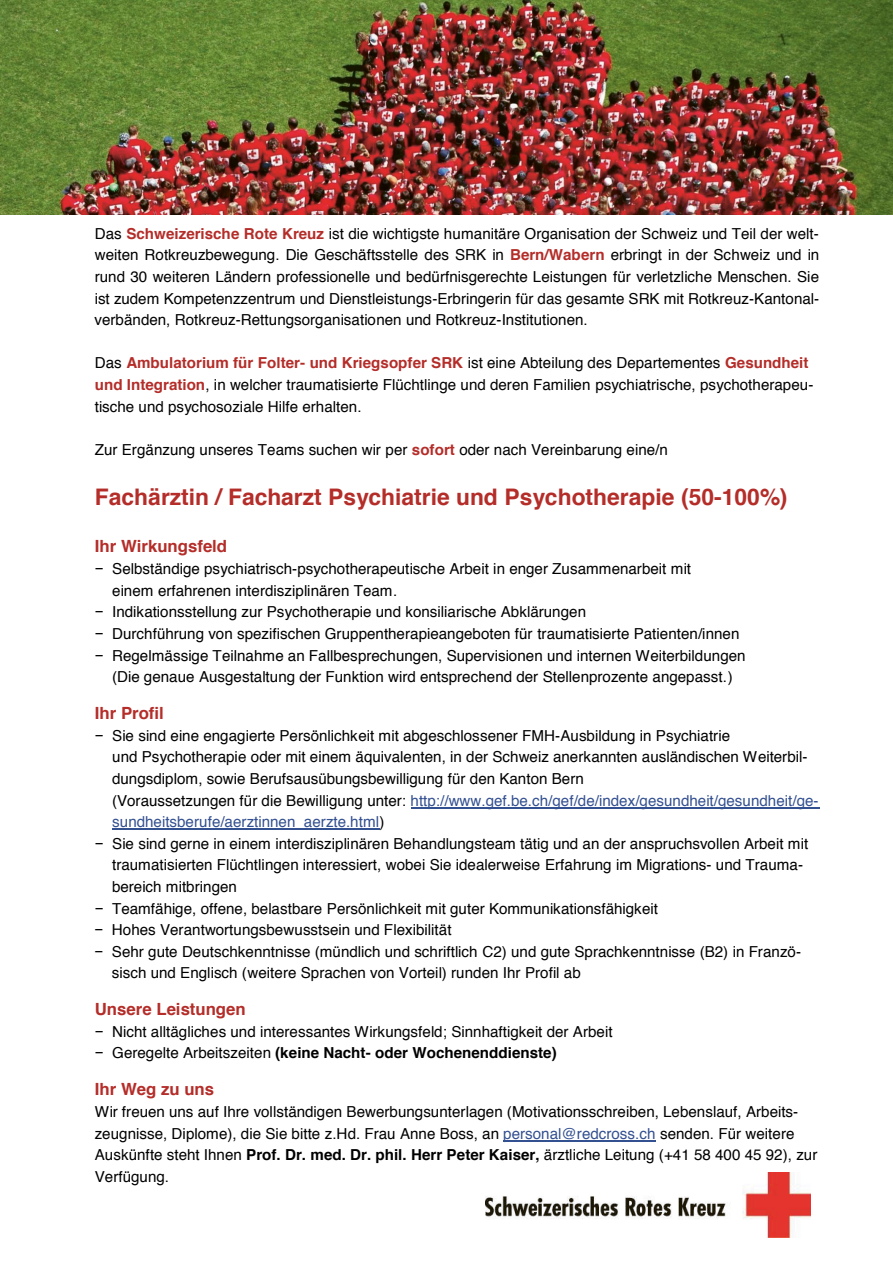
<style>
.page{position:relative;width:893px;height:1263px;background:#fff}
.page>*{position:absolute;margin:0;border:0;box-sizing:border-box;transform-origin:0 0}
.t1{font:700 22.8px "Nnmgdf Helvetica";color:#b42d29}
.t2{font:700 16.8px "Nnmgdf Helvetica";color:#b42d29}
.t3{font:15.15px/21.6px "Nrmljt Helvetica";color:#000}
.t4{font:15.15px "Nrmljt Helvetica";color:#335091}
.t5{font:700 15.15px "Nnmgdf Helvetica";color:#b42d29}
.t6{font:700 15.15px "Nnmgdf Helvetica";color:#000}
.s1{font-family:"Nnmgdf Helvetica";font-weight:700;color:#b42d29}
.s2{font-family:"Nrmljt Helvetica";font-weight:400;color:#000}
.s3{font-family:"Xvdtlf Arial MT Std"}
.s4{color:#000}
.s5{font-family:"Xvdtlf Arial MT Std";font-weight:400}
.s6{font-family:"Nrmljt Helvetica";font-weight:400}
.s7{color:#335091}
.s8{font-family:"Nnmgdf Helvetica";font-weight:700}
</style>
<div class="page">
<img style="left:485px;top:1172px;width:325px;height:65px">
<hr style="left:411px;top:807px;width:408px;height:1px;background:#335091">
<hr style="left:112px;top:829px;width:268px;height:1px;background:#335091">
<hr style="left:503px;top:1140px;width:153px;height:1px;background:#335091">
<img style="left:0;top:0;width:893px;height:214px">
<p class="t3" style="left:95px;top:223px;width:726px;text-align:justify">Das <span class="s1">Schweizerische Rote Kreuz</span> ist die wichtigste humanitäre Organisation der Schweiz und Teil der welt&shy;weiten Rotkreuzbewegung. Die Geschäftsstelle des SRK in <span class="s1">Bern/Wabern</span> erbringt in der Schweiz und in rund 30 weiteren Ländern professionelle und bedürfnisgerechte Leistungen für verletzliche Menschen. Sie ist zudem Kompetenzzentrum und Dienstleistungs-Erbringerin für das gesamte SRK mit Rotkreuz-Kantonal&shy;verbänden, Rotkreuz-Rettungsorganisationen und Rotkreuz-Institutionen.</p>
<p class="t5" style="left:95px;top:351px;width:715px"><span class="s2">Das</span> Ambulatorium für Folter- und Kriegsopfer SRK <span class="s2">ist eine Abteilung des Departementes</span> Gesundheit</p>
<p class="t3" style="left:95px;top:374px;width:720px"><span class="s1">und Integration</span>, in welcher traumatisierte Flüchtlinge und deren Familien psychiatrische, psychotherapeu&shy;tische und psychosoziale Hilfe erhalten.</p>
<p class="t3" style="left:95px;top:439px;width:574px">Zur Ergänzung unseres Teams suchen wir per <span class="s1">sofort</span> oder nach Vereinbarung eine/n</p>
<h1 class="t1" style="left:95px;top:478px;width:694px">Fachärztin / Facharzt Psychiatrie und Psychotherapie (50-100%)</h1>
<p class="t2" style="left:95px;top:533px;width:134px">Ihr Wirkungsfeld</p>
<p class="t3" style="left:95px;top:559px;width:598px"><span class="s3">−</span> Selbständige psychiatrisch-psychotherapeutische Arbeit in enger Zusammenarbeit mit</p>
<p class="t3" style="left:112px;top:580px;width:287px">einem erfahrenen interdisziplinären Team.</p>
<p class="t3" style="left:95px;top:602px;width:493px"><span class="s3">−</span> Indikationsstellung zur Psychotherapie und konsiliarische Abklärungen</p>
<p class="t3" style="left:95px;top:623px;width:646px"><span class="s3">−</span> Durchführung von spezifischen Gruppentherapieangeboten für traumatisierte Patienten/innen</p>
<p class="t3" style="left:95px;top:645px;width:652px"><span class="s3">−</span> Regelmässige Teilnahme an Fallbesprechungen, Supervisionen und internen Weiterbildungen</p>
<p class="t3" style="left:112px;top:667px;width:622px">(Die genaue Ausgestaltung der Funktion wird entsprechend der Stellenprozente angepasst.)</p>
<p class="t2" style="left:95px;top:699px;width:70px">Ihr Profil</p>
<p class="t3" style="left:95px;top:725px;width:637px"><span class="s3">−</span> Sie sind eine engagierte Persönlichkeit mit abgeschlossener FMH-Ausbildung in Psychiatrie</p>
<p class="t3" style="left:112px;top:747px;width:697px">und Psychotherapie oder mit einem äquivalenten, in der Schweiz anerkannten ausländischen Weiterbil-</p>
<p class="t3" style="left:112px;top:768px;width:473px">dungsdiplom, sowie Berufsausübungsbewilligung für den Kanton Bern</p>
<p class="t4" style="left:112px;top:788px;width:708px"><span class="s4">(Voraussetzungen für die Bewilligung unter:</span> http://www.gef.be.ch/gef/de/index/gesundheit/gesundheit/ge-</p>
<p class="t4" style="left:112px;top:810px;width:274px">sundheitsberufe/aerztinnen_aerzte.html<span class="s4">)</span></p>
<p class="t3" style="left:95px;top:833px;width:715px"><span class="s3">−</span> Sie sind gerne in einem interdisziplinären Behandlungsteam tätig und an der anspruchsvollen Arbeit mit</p>
<p class="t3" style="left:112px;top:855px;width:692px">traumatisierten Flüchtlingen interessiert, wobei Sie idealerweise Erfahrung im Migrations- und Trauma-</p>
<p class="t3" style="left:112px;top:876px;width:126px">bereich mitbringen</p>
<p class="t3" style="left:95px;top:898px;width:565px"><span class="s3">−</span> Teamfähige, offene, belastbare Persönlichkeit mit guter Kommunikationsfähigkeit</p>
<p class="t3" style="left:95px;top:919px;width:358px"><span class="s3">−</span> Hohes Verantwortungsbewusstsein und Flexibilität</p>
<p class="t3" style="left:95px;top:941px;width:708px"><span class="s3">−</span> Sehr gute Deutschkenntnisse (mündlich und schriftlich C2) und gute Sprachkenntnisse (B2) in Franzö-</p>
<p class="t3" style="left:112px;top:963px;width:470px">sisch und Englisch (weitere Sprachen von Vorteil) runden Ihr Profil ab</p>
<p class="t2" style="left:95px;top:995px;width:152px">Unsere Leistungen</p>
<p class="t3" style="left:95px;top:1021px;width:519px"><span class="s3">−</span> Nicht alltägliches und interessantes Wirkungsfeld; Sinnhaftigkeit der Arbeit</p>
<p class="t6" style="left:95px;top:1041px;width:464px"><span class="s5">−</span> <span class="s6">Geregelte Arbeitszeiten</span> (keine Nacht- oder Wochenenddienste)</p>
<p class="t2" style="left:95px;top:1075px;width:121px">Ihr Weg zu uns</p>
<p class="t3" style="left:95px;top:1101px;width:724px">Wir freuen uns auf Ihre vollständigen Bewerbungsunterlagen (Motivationsschreiben, Lebenslauf, Arbeits&shy;zeugnisse, Diplome), die Sie bitte z.Hd. Frau Anne Boss, an <span class="s7">personal@redcross.ch</span> senden. Für weitere Auskünfte steht Ihnen <span class="s8">Prof. Dr. med. Dr. phil. Herr Peter Kaiser,</span> ärztliche Leitung (+41 58 400 45 92), zur Verfügung.</p>
</div>
